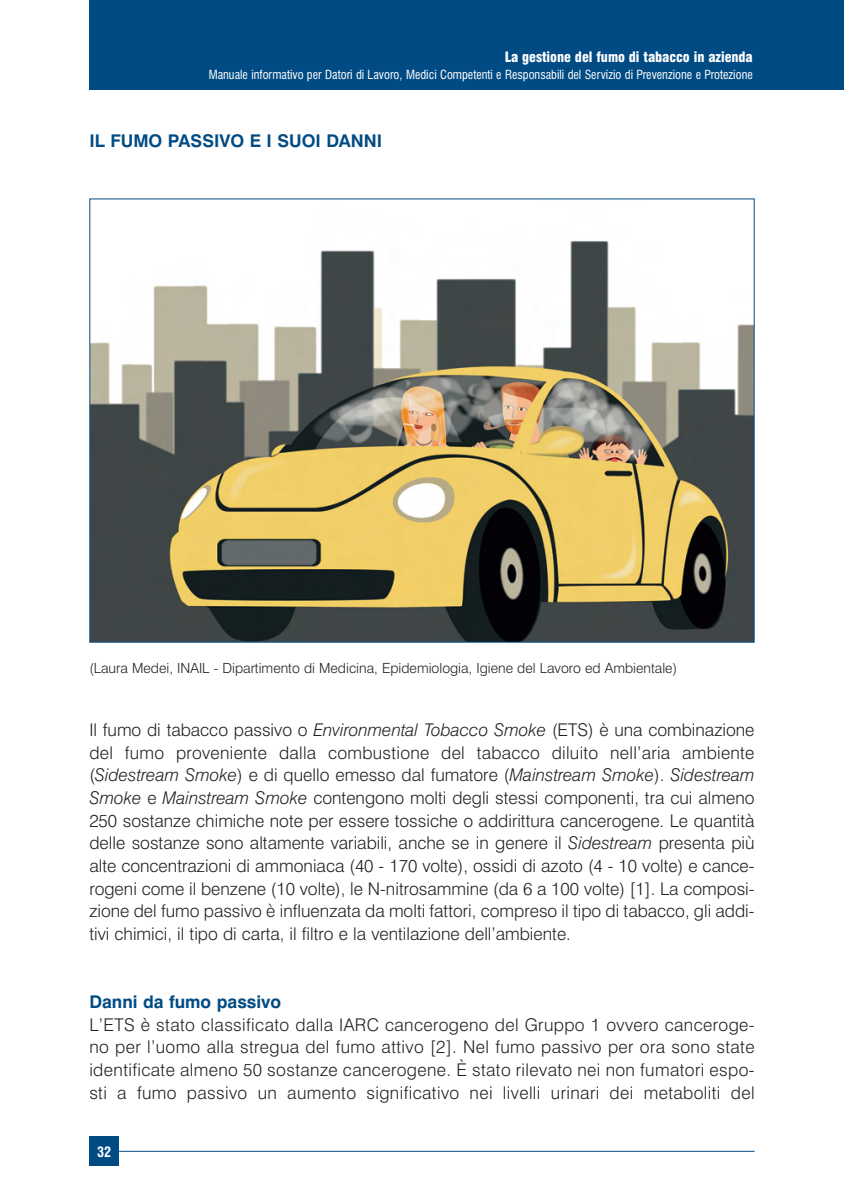
<style>
.page{position:relative;width:844px;height:1191px;background:#fff}
.page>*{position:absolute;margin:0;border:0;box-sizing:border-box;transform-origin:0 0}
.t1{font:17.5px/22.6px "Swiss 721 BTHAIAAD";letter-spacing:.015em;color:#231f20;text-align:justify}
.t2{font:17.5px "Swiss 721 BT Light HAIAAJ";color:#231f20}
.t3{font:17.5px "Swiss 721 BHAIAAM";color:#004b84}
.t4{font:14px "Swiss 721 BTHAIAAD";color:#231f20}
.t5{font:14px "Swiss 721 BT Black Con HAIAAI";letter-spacing:-.005em;color:#fff}
.t6{font:14px "Swiss 721 BT Bold Con HAIAAK";color:#fff}
.t7{font:12.25px "Swiss 721 BT Roman Con HAIAAF";color:#fff}
.s1{font-family:"Swiss 721 BT Light HAIAAJ"}
.s2{font-family:"Swiss 721 BTHAIAAD"}
</style>
<div class="page">
<img style="left:91px;top:240px;width:661px;height:400px">
<div style="left:89px;top:1136px;width:30px;height:30px;background:#004b84"></div>
<hr style="left:119px;top:1150px;width:635px;height:1px;background:#004b84">
<div style="left:89px;top:0;width:754px;height:89px;background:#004b84"></div>
<p class="t5" style="left:504px;top:51px;width:249px">La gestione del fumo di tabacco in azienda</p>
<p class="t7" style="left:209px;top:70px;width:545px">Manuale informativo per Datori di Lavoro, Medici Competenti e Responsabili del Servizio di Prevenzione e Protezione</p>
<p class="t3" style="left:89px;top:134px;width:294px">IL FUMO PASSIVO E I SUOI DANNI</p>
<p class="t4" style="left:89px;top:662px;width:589px">(Laura Medei, INAIL - Dipartimento di Medicina, Epidemiologia, Igiene del Lavoro ed Ambientale)</p>
<p class="t1" style="left:89px;top:720px;width:666px">Il fumo di tabacco passivo o <span class="s1">Environmental Tobacco Smoke</span> (ETS) è una combinazione del fumo proveniente dalla combustione del tabacco diluito nell’aria ambiente</p>
<p class="t2" style="left:89px;top:768px;width:666px"><span class="s2">(</span>Sidestream Smoke<span class="s2">) e di quello emesso dal fumatore (</span>Mainstream Smoke<span class="s2">).</span> Sidestream</p>
<p class="t1" style="left:89px;top:788px;width:666px"><span class="s1">Smoke</span> e <span class="s1">Mainstream Smoke</span> contengono molti degli stessi componenti, tra cui almeno 250 sostanze chimiche note per essere tossiche o addirittura cancerogene. Le quantità delle sostanze sono altamente variabili, anche se in genere il <span class="s1">Sidestream</span> presenta più alte concentrazioni di ammoniaca (40 - 170 volte), ossidi di azoto (4 - 10 volte) e cance&shy;rogeni come il benzene (10 volte), le N-nitrosammine (da 6 a 100 volte) [1]. La composi&shy;zione del fumo passivo è influenzata da molti fattori, compreso il tipo di tabacco, gli addi&shy;tivi chimici, il tipo di carta, il filtro e la ventilazione dell’ambiente.</p>
<p class="t3" style="left:89px;top:995px;width:193px">Danni da fumo passivo</p>
<p class="t1" style="left:89px;top:1015px;width:666px">L’ETS è stato classificato dalla IARC cancerogeno del Gruppo 1 ovvero canceroge&shy;no per l’uomo alla stregua del fumo attivo [2]. Nel fumo passivo per ora sono state identificate almeno 50 sostanze cancerogene. È stato rilevato nei non fumatori espo&shy;sti a fumo passivo un aumento significativo nei livelli urinari dei metaboliti del</p>
<p class="t6" style="left:97px;top:1145px;width:15px">32</p>
</div>
